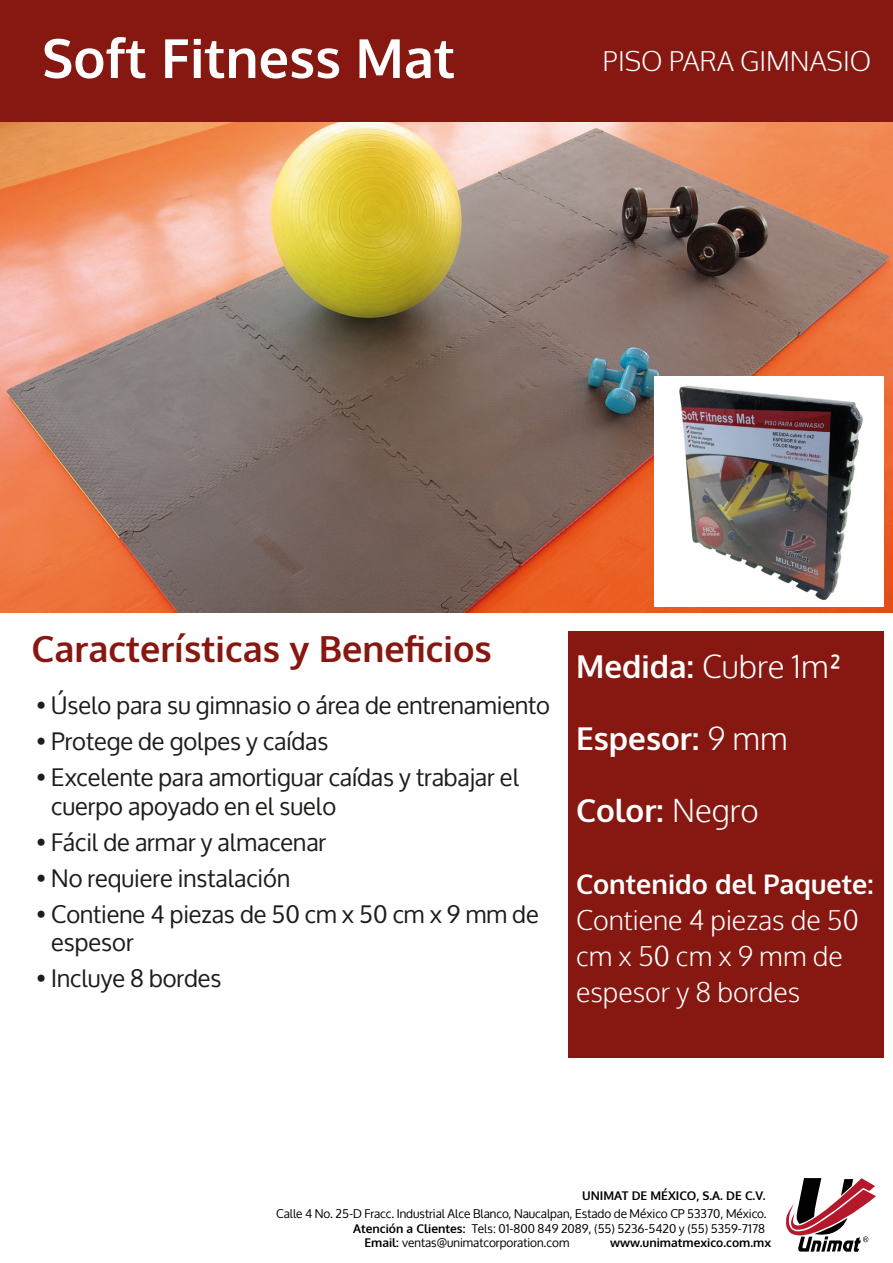
<style>
.page{position:relative;width:893px;height:1263px;background:#fff}
.page>*{position:absolute;margin:0;border:0;box-sizing:border-box;transform-origin:0 0}
.t1{font:700 54px "Oxygen";color:#fff}
.t2{font:700 36px "Oxygen";color:#871811}
.t3{font:700 31.5px "Oxygen";color:#fff}
.t4{font:300 27px/36px "Oxygen";color:#fff}
.t5{font:700 27px "Oxygen";color:#fff}
.t6{font:24px/28.8px "Oxygen";color:#1d1d1b}
.t7{font:12px/15px "Oxygen";color:#010101;text-align:right}
.t8{font:700 12px "Oxygen";color:#010101}
.s1{font-weight:300}
.s2{font-weight:400}
.s3{font-weight:700}
</style>
<div class="page">
<div style="left:569px;top:631px;width:315px;height:427px;background:#871811"></div>
<img style="left:0;top:122px;width:893px;height:490px">
<div style="left:0;top:0;width:893px;height:122px;background:#871811"></div>
<svg style="left:786px;top:1178px;width:90px;height:74px"></svg>
<img style="left:654px;top:377px;width:230px;height:229px">
<h1 class="t1" style="left:42px;top:25px;width:415px">Soft Fitness Mat</h1>
<p class="t4" style="left:603px;top:44px;width:270px">PISO PARA GIMNASIO</p>
<h2 class="t2" style="left:32px;top:626px;width:462px">Características y Beneficios</h2>
<p class="t6" style="left:36px;top:691px;width:515px">• Úselo para su gimnasio o área de entrenamiento</p>
<p class="t6" style="left:36px;top:727px;width:294px">• Protege de golpes y caídas</p>
<p class="t6" style="left:51px;top:763px;width:469px;text-indent:-15px">• Excelente para amortiguar caídas y trabajar el cuerpo apoyado en el suelo</p>
<p class="t6" style="left:36px;top:828px;width:292px">• Fácil de armar y almacenar</p>
<p class="t6" style="left:36px;top:864px;width:256px">• No requiere instalación</p>
<p class="t6" style="left:51px;top:900px;width:489px;text-indent:-15px">• Contiene 4 piezas de 50 cm x 50 cm x 9 mm de espesor</p>
<p class="t6" style="left:36px;top:965px;width:187px">• Incluye 8 bordes</p>
<h3 class="t3" style="left:576px;top:646px;width:267px">Medida: <span class="s1">Cubre 1m</span><span class="s2">²</span></h3>
<h3 class="t3" style="left:576px;top:718px;width:213px">Espesor: <span class="s1">9 mm</span></h3>
<h3 class="t3" style="left:576px;top:790px;width:184px">Color: <span class="s1">Negro</span></h3>
<p class="t5" style="left:576px;top:867px;width:299px">Contenido del Paquete:</p>
<p class="t4" style="left:576px;top:903px;width:284px">Contiene 4 piezas de 50 cm x 50 cm x 9 mm de espesor y 8 bordes</p>
<p class="t8" style="left:582px;top:1188px;width:185px">UNIMAT DE MÉXICO, S.A. DE C.V.</p>
<p class="t7" style="left:276px;top:1206px;width:492px">Calle 4 No. 25-D Fracc. Industrial Alce Blanco, Naucalpan, Estado de México CP 53370, México.<br><span class="s3">Atención a Clientes:</span> Tels: 01-800 849 2089, (55) 5236-5420 y (55) 5359-7178</p>
<p class="t7" style="left:364px;top:1235px;width:206px"><span class="s3">Email:</span> ventas@unimatcorporation.com</p>
<p class="t8" style="left:610px;top:1235px;width:163px">www.unimatmexico.com.mx</p>
</div>
